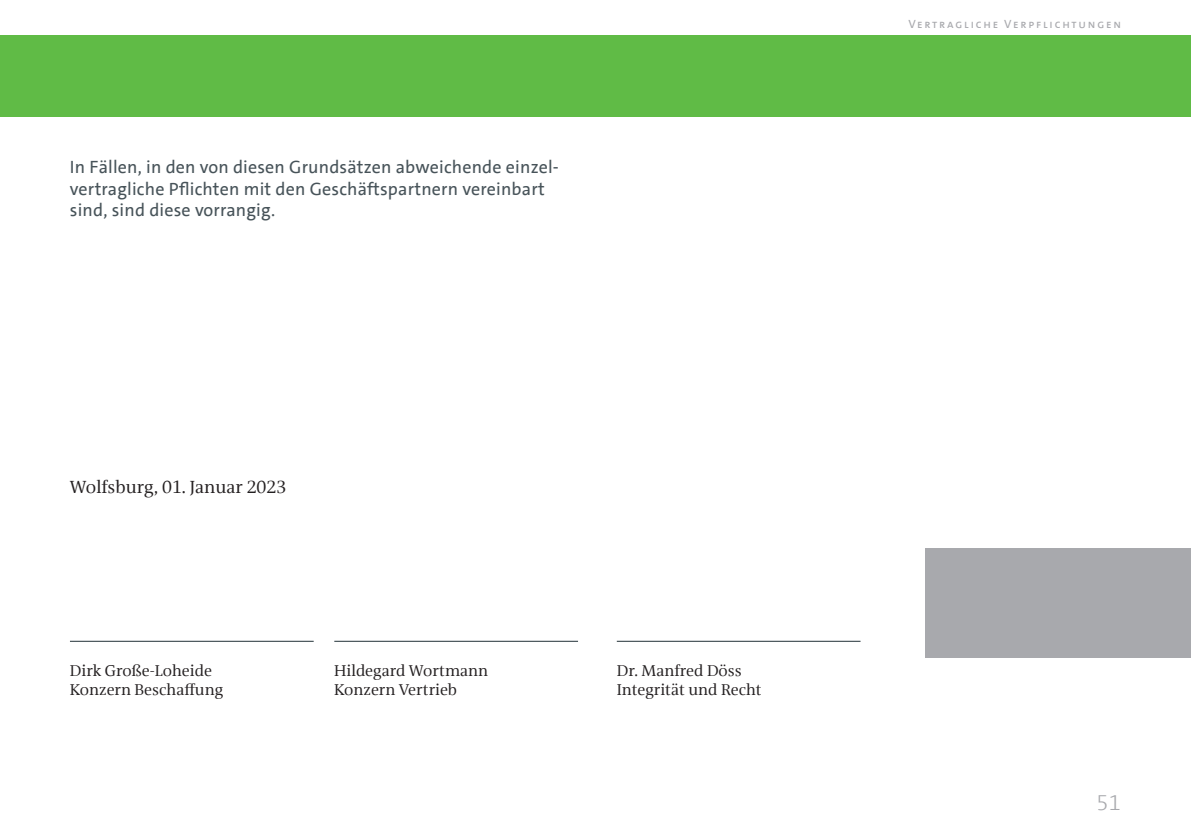
<style>
.page{position:relative;width:1191px;height:840px;background:#fff}
.page>*{position:absolute;margin:0;border:0;box-sizing:border-box;transform-origin:0 0}
.t1{font:300 22px "VWAG The Sans";color:#a8a9ad}
.t2{font:18px/21.6px "VWAG The Sans";letter-spacing:.01em;color:#475359}
.t3{font:18px "VWAG The Antiqua";color:#231f20}
.t4{font:16px/19.2px "VWAG The Antiqua";color:#231f20}
.t5{font:12px "VWAG The Sans";letter-spacing:.15em;color:#a8a9ad}
</style>
<div class="page">
<div style="left:0;top:35px;width:1191px;height:82px;background:#60bb46"></div>
<hr style="left:334px;top:640px;width:244px;height:1px;background:#475359">
<hr style="left:617px;top:640px;width:243px;height:1px;background:#475359">
<div style="left:925px;top:548px;width:266px;height:109px;background:#a8a9ad"></div>
<hr style="left:70px;top:640px;width:244px;height:1px;background:#475359">
<p class="t2" style="left:70px;top:156px;width:490px">In Fällen, in den von diesen Grundsätzen abweichende einzel&shy;vertragliche Pflichten mit den Geschäftspartnern vereinbart sind, sind diese vorrangig.</p>
<p class="t3" style="left:70px;top:475px;width:218px">Wolfsburg, 01. Januar 2023</p>
<p class="t4" style="left:70px;top:660px;width:155px">Dirk Große-Loheide<br>Konzern Beschaffung</p>
<p class="t4" style="left:334px;top:660px;width:155px">Hildegard Wortmann<br>Konzern Vertrieb</p>
<p class="t4" style="left:617px;top:660px;width:146px">Dr. Manfred Döss<br>Integrität und Recht</p>
<p class="t5" style="left:908px;top:16px;width:214px">Vertragliche Verpflichtungen</p>
<p class="t1" style="left:1096px;top:787px;width:26px">51</p>
</div>
